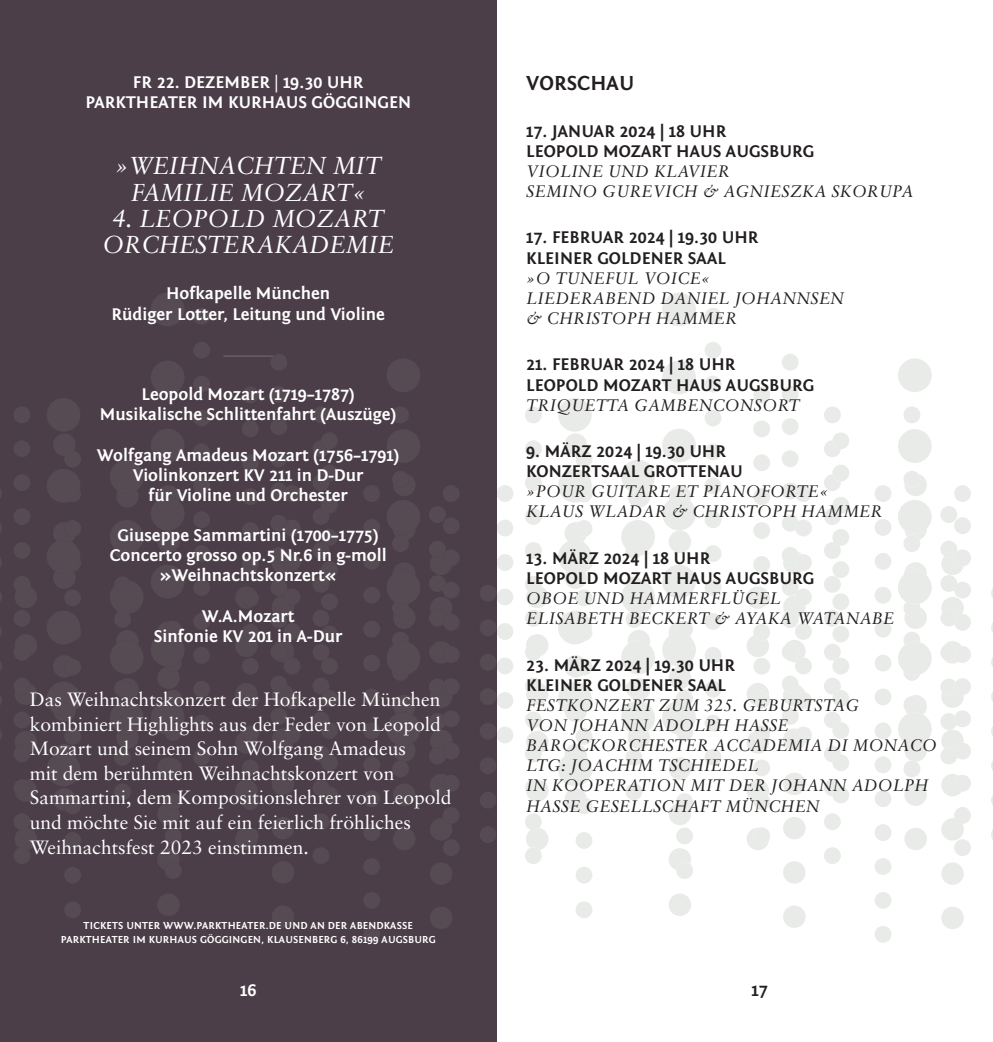
<style>
.page{position:relative;width:993px;height:1042px;background:#fff}
.page>*{position:absolute;margin:0;border:0;box-sizing:border-box;transform-origin:0 0}
.t1{font:italic 24.5px/26.2px "Sabon LT Pro";letter-spacing:-.01em;color:#fff;text-align:center}
.t2{font:700 21px "Fontin Sans";letter-spacing:.005em;color:#231f20}
.t3{font:19.25px/24.5px "Sabon LT Pro";color:#fff}
.t4{font:700 17.5px/20.1px "Fontin Sans";color:#fff;text-align:center}
.t5{font:700 17.5px/20.1px "Fontin Sans";letter-spacing:.005em;color:#231f20}
.t6{font:italic 16.62px/20.1px "Sabon LT Pro";letter-spacing:.01em;color:#231f20}
.t7{font:700 10.5px/14px "Fontin Sans";letter-spacing:.02em;color:#fff;text-align:center}
.s1{font-weight:400}
</style>
<div class="page">
<svg style="left:705px;top:308px;width:16px;height:457px"></svg>
<svg style="left:525px;top:406px;width:23px;height:458px"></svg>
<svg style="left:940px;top:485px;width:30px;height:444px"></svg>
<svg style="left:991px;top:591px;width:1px;height:246px"></svg>
<svg style="left:824px;top:406px;width:25px;height:458px"></svg>
<svg style="left:875px;top:485px;width:16px;height:458px"></svg>
<svg style="left:747px;top:387px;width:22px;height:463px"></svg>
<svg style="left:782px;top:354px;width:29px;height:574px"></svg>
<svg style="left:558px;top:398px;width:34px;height:520px"></svg>
<svg style="left:621px;top:460px;width:33px;height:340px"></svg>
<svg style="left:662px;top:293px;width:33px;height:623px"></svg>
<svg style="left:898px;top:358px;width:33px;height:492px"></svg>
<div style="left:0;top:0;width:496px;height:1042px;background:#4b3e48"></div>
<svg style="left:194px;top:308px;width:16px;height:457px"></svg>
<svg style="left:14px;top:407px;width:23px;height:457px"></svg>
<svg style="left:429px;top:486px;width:30px;height:443px"></svg>
<div style="left:479px;top:757px;width:17px;height:17px;background:#574b53;border-radius:50%"></div>
<div style="left:479px;top:792px;width:17px;height:16px;background:#574b53;border-radius:50%"></div>
<svg style="left:480px;top:485px;width:33px;height:258px"></svg>
<svg style="left:480px;top:827px;width:16px;height:16px"></svg>
<svg style="left:313px;top:407px;width:25px;height:457px"></svg>
<svg style="left:364px;top:485px;width:16px;height:457px"></svg>
<svg style="left:0;top:489px;width:2px;height:250px"></svg>
<svg style="left:47px;top:398px;width:34px;height:520px"></svg>
<svg style="left:110px;top:460px;width:33px;height:340px"></svg>
<svg style="left:151px;top:293px;width:33px;height:623px"></svg>
<svg style="left:387px;top:359px;width:33px;height:491px"></svg>
<svg style="left:223px;top:354px;width:77px;height:574px"></svg>
<p class="t4" style="left:85px;top:72px;width:327px">FR 22. DEZEMBER <span class="s1">|</span> 19.30 UHR<br>PARKTHEATER IM KURHAUS GÖGGINGEN</p>
<h1 class="t1" style="left:115px;top:152px;width:267px">»WEIHNACHTEN MIT<br>FAMILIE MOZART«</h1>
<h1 class="t1" style="left:102px;top:204px;width:293px">4. LEOPOLD MOZART<br>ORCHESTERAKADEMIE</h1>
<p class="t4" style="left:112px;top:284px;width:274px">Hofkapelle München<br>Rüdiger Lotter, Leitung und Violine</p>
<p class="t4" style="left:100px;top:384px;width:298px">Leopold Mozart (1719–1787)<br>Musikalische Schlittenfahrt (Auszüge)</p>
<p class="t4" style="left:97px;top:445px;width:304px">Wolfgang Amadeus Mozart (1756–1791)<br>Violinkonzert KV 211 in D-Dur<br>für Violine und Orchester</p>
<p class="t4" style="left:110px;top:525px;width:278px">Giuseppe Sammartini (1700–1775)<br>Concerto grosso op.5 Nr.6 in g-moll »Weihnachtskonzert«</p>
<p class="t4" style="left:154px;top:606px;width:190px">W.A.Mozart<br>Sinfonie KV 201 in A-Dur</p>
<p class="t3" style="left:30px;top:687px;width:423px">Das Weihnachtskonzert der Hofkapelle München kombiniert Highlights aus der Feder von Leopold Mozart und seinem Sohn Wolfgang Amadeus<br>mit dem berühmten Weihnachtskonzert von Sammartini, dem Kompositionslehrer von Leopold und möchte Sie mit auf ein feierlich fröhliches Weihnachtsfest 2023 einstimmen.</p>
<p class="t2" style="left:526px;top:72px;width:109px">VORSCHAU</p>
<p class="t5" style="left:526px;top:121px;width:289px">17. JANUAR 2024 | 18 UHR<br>LEOPOLD MOZART HAUS AUGSBURG</p>
<p class="t6" style="left:526px;top:161px;width:388px">VIOLINE UND KLAVIER<br>SEMINO GUREVICH &amp; AGNIESZKA SKORUPA</p>
<p class="t5" style="left:526px;top:228px;width:233px">17. FEBRUAR 2024 | 19.30 UHR<br>KLEINER GOLDENER SAAL</p>
<p class="t6" style="left:526px;top:267px;width:319px">»O TUNEFUL VOICE«<br>LIEDERABEND DANIEL JOHANNSEN &amp; CHRISTOPH HAMMER</p>
<p class="t5" style="left:526px;top:355px;width:289px">21. FEBRUAR 2024 | 18 UHR<br>LEOPOLD MOZART HAUS AUGSBURG</p>
<p class="t6" style="left:526px;top:394px;width:275px">TRIQUETTA GAMBENCONSORT</p>
<p class="t5" style="left:526px;top:441px;width:218px">9. MÄRZ 2024 | 19.30 UHR<br>KONZERTSAAL GROTTENAU</p>
<p class="t6" style="left:526px;top:481px;width:357px">»POUR GUITARE ET PIANOFORTE«<br>KLAUS WLADAR &amp; CHRISTOPH HAMMER</p>
<p class="t5" style="left:526px;top:548px;width:289px">13. MÄRZ 2024 | 18 UHR<br>LEOPOLD MOZART HAUS AUGSBURG</p>
<p class="t6" style="left:526px;top:588px;width:369px">OBOE UND HAMMERFLÜGEL<br>ELISABETH BECKERT &amp; AYAKA WATANABE</p>
<p class="t5" style="left:526px;top:655px;width:210px">23. MÄRZ 2024 | 19.30 UHR<br>KLEINER GOLDENER SAAL</p>
<p class="t6" style="left:526px;top:694px;width:412px">FESTKONZERT ZUM 325. GEBURTSTAG<br>VON JOHANN ADOLPH HASSE<br>BAROCKORCHESTER ACCADEMIA DI MONACO<br>LTG: JOACHIM TSCHIEDEL<br>IN KOOPERATION MIT DER JOHANN ADOLPH<br>HASSE GESELLSCHAFT MÜNCHEN</p>
<p class="t7" style="left:61px;top:918px;width:376px">TICKETS UNTER WWW.PARKTHEATER.DE UND AN DER ABENDKASSE<br>PARKTHEATER IM KURHAUS GÖGGINGEN, KLAUSENBERG 6, 86199 AUGSBURG</p>
<p class="t4" style="left:240px;top:980px;width:18px">16</p>
<p class="t5" style="left:751px;top:980px;width:18px">17</p>
</div>
